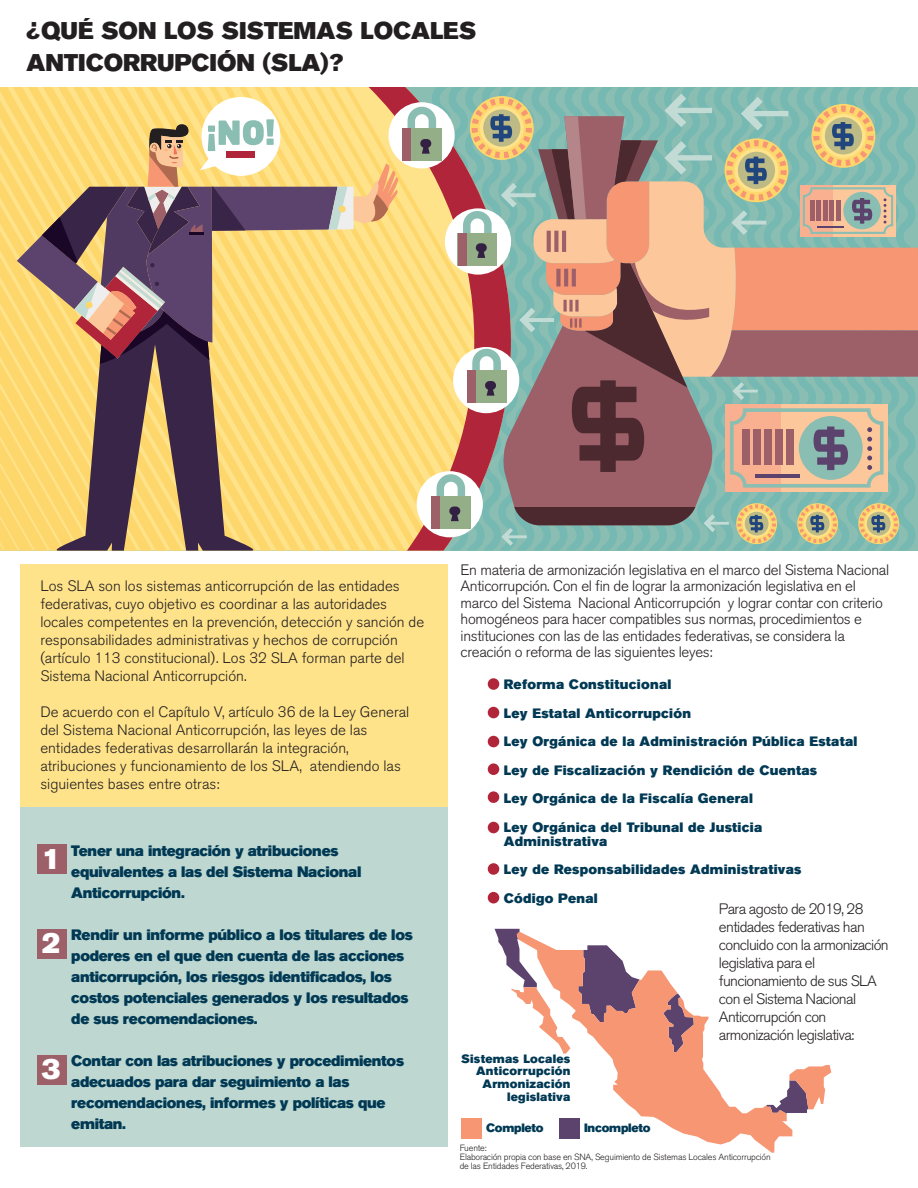
<style>
.page{position:relative;width:918px;height:1188px;background:#fff}
.page>*{position:absolute;margin:0;border:0;box-sizing:border-box;transform-origin:0 0}
.t1{font:28.95px "Akzidenz Grotesk BQ Super";color:#fff}
.t2{font:24px/32.2px "Akzidenz Grotesk BQ Super";color:#231f20}
.t3{font:300 15px/18px "Akzidenz Grotesk BQ";color:#231f20}
.t4{font:15px/21px "Akzidenz Grotesk BQ Super";letter-spacing:-.02em;color:#013954}
.t5{font:300 15px/16.5px "Akzidenz Grotesk BQ";letter-spacing:-.02em;color:#231f20}
.t6{font:300 15px/18px "Akzidenz Grotesk BQ";letter-spacing:-.04em;color:#231f20}
.t7{font:13.5px/28.5px "Akzidenz Grotesk BQ Super";letter-spacing:.02em;color:#013954}
.t8{font:12px/12.6px "Akzidenz Grotesk BQ Super";letter-spacing:.02em;color:#013954;text-align:right}
.t9{font:12px "Akzidenz Grotesk BQ Super";letter-spacing:-.02em;color:#013954}
.t10{font:300 9px/9px "Akzidenz Grotesk BQ";letter-spacing:-.02em;color:#231f20}
</style>
<div class="page">
<svg style="left:511px;top:87px;width:405px;height:464px;background:#7fbab2"></svg>
<svg style="left:0;top:87px;width:369px;height:464px;background:#fedb77"></svg>
<svg style="left:369px;top:87px;width:142px;height:464px;background:#edcf7d"></svg>
<svg style="left:48px;top:364px;width:214px;height:187px;background:#a78a60"></svg>
<svg style="left:17px;top:97px;width:381px;height:267px;background:#cbac79"></svg>
<div style="left:227px;top:151px;width:28px;height:7px;background:#b02539"></div>
<div style="left:388px;top:102px;width:67px;height:66px;background:#fff;border-radius:50%"></div>
<div style="left:402px;top:129px;width:9px;height:32px;background:#9d6069"></div>
<svg style="left:408px;top:94px;width:510px;height:452px;background:#af9d8a"></svg>
<div style="left:20px;top:564px;width:428px;height:243px;background:#ffe38a"></div>
<div style="left:20px;top:808px;width:428px;height:339px;background:#bed8d1"></div>
<div style="left:37px;top:845px;width:29px;height:29px;background:#9d6069"></div>
<div style="left:37px;top:929px;width:29px;height:30px;background:#9d6069"></div>
<div style="left:37px;top:1055px;width:29px;height:30px;background:#9d6069"></div>
<div style="left:488px;top:736px;width:11px;height:11px;background:#b02539;border-radius:50%"></div>
<div style="left:488px;top:707px;width:11px;height:11px;background:#b02539;border-radius:50%"></div>
<div style="left:488px;top:678px;width:11px;height:12px;background:#b02539;border-radius:50%"></div>
<div style="left:488px;top:763px;width:11px;height:12px;background:#b02539;border-radius:50%"></div>
<div style="left:488px;top:791px;width:11px;height:12px;background:#b02539;border-radius:50%"></div>
<div style="left:488px;top:822px;width:11px;height:11px;background:#b02539;border-radius:50%"></div>
<div style="left:488px;top:863px;width:11px;height:12px;background:#b02539;border-radius:50%"></div>
<div style="left:488px;top:892px;width:11px;height:11px;background:#b02539;border-radius:50%"></div>
<svg style="left:495px;top:929px;width:25px;height:66px"></svg>
<svg style="left:792px;top:1065px;width:39px;height:48px"></svg>
<svg style="left:517px;top:932px;width:275px;height:221px"></svg>
<div style="left:559px;top:1118px;width:20px;height:21px;background:#5b436d"></div>
<div style="left:461px;top:1118px;width:20px;height:21px;background:#f69672"></div>
<h2 class="t2" style="left:27px;top:14px;width:451px">¿QUÉ SON LOS SISTEMAS LOCALES<br>ANTICORRUPCIÓN (SLA)?</h2>
<p class="t3" style="left:40px;top:577px;width:385px">Los SLA son los sistemas anticorrupción de las entidades federativas, cuyo objetivo es coordinar a las autoridades locales competentes en la prevención, detección y sanción de responsabilidades administrativas y hechos de corrupción (artículo 113 constitucional). Los 32 SLA forman parte del Sistema Nacional Anticorrupción.</p>
<p class="t3" style="left:40px;top:703px;width:370px">De acuerdo con el Capítulo V, artículo 36 de la Ley General del Sistema Nacional Anticorrupción, las leyes de las entidades federativas desarrollarán la integración, atribuciones y funcionamiento de los SLA, atendiendo las siguientes bases entre otras:</p>
<h1 class="t1" style="left:42px;top:842px;width:20px">1</h1>
<h1 class="t1" style="left:42px;top:926px;width:20px">2</h1>
<h1 class="t1" style="left:42px;top:1052px;width:20px">3</h1>
<p class="t4" style="left:71px;top:840px;width:292px">Tener una integración y atribuciones equivalentes a las del Sistema Nacional<br>Anticorrupción.</p>
<p class="t4" style="left:71px;top:924px;width:343px">Rendir un informe público a los titulares de los poderes en el que den cuenta de las acciones anticorrupción, los riesgos identificados, los costos potenciales generados y los resultados de sus recomendaciones.</p>
<p class="t4" style="left:71px;top:1050px;width:334px">Contar con las atribuciones y procedimientos adecuados para dar seguimiento a las recomendaciones, informes y políticas que emitan.</p>
<p class="t5" style="left:461px;top:562px;width:430px">En materia de armonización legislativa en el marco del Sistema Nacional Anticorrupción. Con el fin de lograr la armonización legislativa en el marco del Sistema Nacional Anticorrupción y lograr contar con criterio homogéneos para hacer compatibles sus normas, procedimientos e instituciones con las de las entidades federativas, se considera la creación o reforma de las siguientes leyes:</p>
<p class="t7" style="left:504px;top:670px;width:355px">Reforma Constitucional<br>Ley Estatal Anticorrupción<br>Ley Orgánica de la Administración Pública Estatal Ley de Fiscalización y Rendición de Cuentas<br>Ley Orgánica de la Fiscalía General<br>Ley Orgánica del Tribunal de Justicia</p>
<p class="t7" style="left:504px;top:827px;width:299px">Administrativa<br>Ley de Responsabilidades Administrativas<br>Código Penal</p>
<p class="t6" style="left:719px;top:900px;width:171px">Para agosto de 2019, 28 entidades federativas han concluido con la armonización legislativa para el funcionamiento de sus SLA con el Sistema Nacional<br>Anticorrupción con armonización legislativa:</p>
<p class="t8" style="left:461px;top:1052px;width:111px">Sistemas Locales<br>Anticorrupción<br>Armonización legislativa</p>
<p class="t9" style="left:486px;top:1121px;width:59px">Completo</p>
<p class="t9" style="left:584px;top:1121px;width:68px">Incompleto</p>
<p class="t10" style="left:460px;top:1143px;width:313px">Fuente:<br>Elaboración propia con base en SNA, Seguimiento de Sistemas Locales Anticorrupción de las Entidades Federativas, 2019.</p>
</div>
